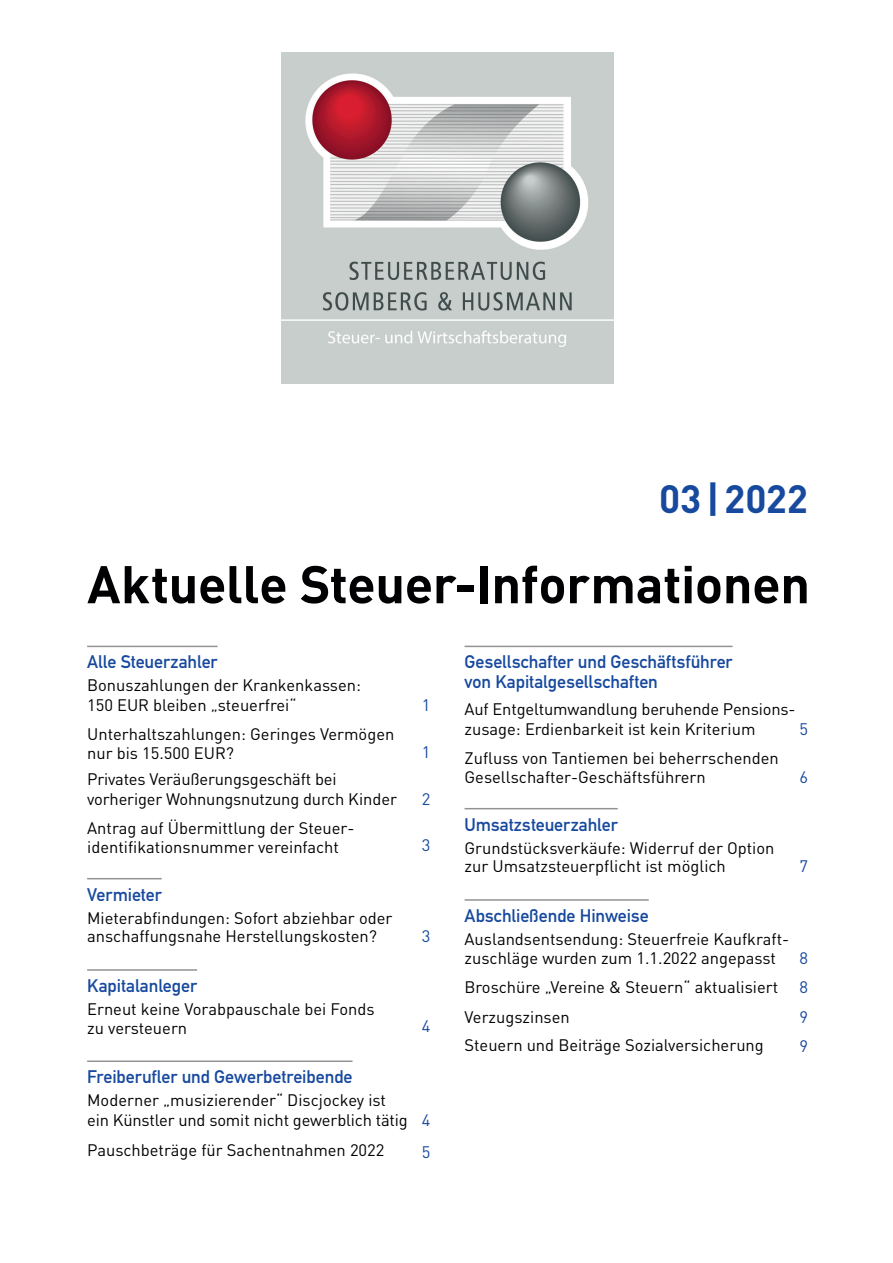
<style>
.page{position:relative;width:893px;height:1263px;background:#fff}
.page>*{position:absolute;margin:0;border:0;box-sizing:border-box;transform-origin:0 0}
.t1{font:700 52.2px "DIN Pro";letter-spacing:-.01em;color:#000002}
.t2{font:700 39px "DIN Pro";letter-spacing:.005em;color:#17499e}
.t3{font:18px/19.5px "DIN Mittelschrift Std";letter-spacing:-.005em;color:#17499e}
.t4{font:16.5px/18.8px "DIN Pro";color:#000002}
.t5{font:16.5px "DIN Pro";color:#17499e}
.s1{color:#17499e}
</style>
<div class="page">
<img style="left:282px;top:53px;width:331px;height:331px">
<hr style="left:87px;top:646px;width:131px;height:1px;background:#919394">
<hr style="left:87px;top:878px;width:75px;height:1px;background:#919394">
<hr style="left:87px;top:969px;width:110px;height:2px;background:#919394">
<hr style="left:87px;top:1060px;width:266px;height:2px;background:#919394">
<hr style="left:465px;top:646px;width:268px;height:1px;background:#919394">
<hr style="left:465px;top:808px;width:153px;height:1px;background:#919394">
<hr style="left:465px;top:899px;width:184px;height:2px;background:#919394">
<h2 class="t2" style="left:659px;top:473px;width:150px">03|2022</h2>
<h1 class="t1" style="left:87px;top:549px;width:724px">Aktuelle Steuer-Informationen</h1>
<p class="t3" style="left:87px;top:652px;width:132px">Alle Steuerzahler</p>
<p class="t4" style="left:87px;top:675px;width:275px;line-height:19.5px">Bonuszahlungen der Krankenkassen:<br>150 EUR bleiben „steuerfrei“</p>
<p class="t4" style="left:87px;top:723px;width:309px;line-height:19.5px">Unterhaltszahlungen: Geringes Vermögen nur bis 15.500 EUR?</p>
<p class="t4" style="left:87px;top:769px;width:311px;line-height:19.5px">Privates Veräußerungsgeschäft bei vorheriger Wohnungsnutzung durch Kinder</p>
<p class="t4" style="left:87px;top:818px;width:269px">Antrag auf Übermittlung der Steuer&shy;identifikationsnummer vereinfacht</p>
<p class="t3" style="left:87px;top:885px;width:76px">Vermieter</p>
<p class="t4" style="left:87px;top:908px;width:307px">Mieterabfindungen: Sofort abziehbar oder anschaffungsnahe Herstellungskosten?</p>
<p class="t3" style="left:87px;top:976px;width:111px">Kapitalanleger</p>
<p class="t4" style="left:87px;top:999px;width:289px">Erneut keine Vorabpauschale bei Fonds zu versteuern</p>
<p class="t5" style="left:422px;top:694px;width:10px">1</p>
<p class="t5" style="left:422px;top:741px;width:10px">1</p>
<p class="t5" style="left:422px;top:788px;width:10px">2</p>
<p class="t5" style="left:422px;top:834px;width:10px">3</p>
<p class="t5" style="left:422px;top:925px;width:10px">3</p>
<p class="t5" style="left:422px;top:1015px;width:10px">4</p>
<p class="t3" style="left:87px;top:1067px;width:267px">Freiberufler und Gewerbetreibende</p>
<p class="t4" style="left:87px;top:1090px;width:345px;line-height:19.5px">Moderner „musizierender“ Discjockey ist<br>ein Künstler und somit nicht gewerblich tätig <span class="s1">4</span></p>
<p class="t4" style="left:87px;top:1140px;width:299px">Pauschbeträge für Sachentnahmen 2022</p>
<p class="t5" style="left:422px;top:1140px;width:10px">5</p>
<p class="t3" style="left:465px;top:652px;width:270px">Gesellschafter und Geschäftsführer von Kapitalgesellschaften</p>
<p class="t4" style="left:465px;top:699px;width:332px;line-height:19.5px">Auf Entgeltumwandlung beruhende Pensions&shy;zusage: Erdienbarkeit ist kein Kriterium</p>
<p class="t5" style="left:799px;top:718px;width:10px">5</p>
<p class="t4" style="left:465px;top:748px;width:316px">Zufluss von Tantiemen bei beherrschenden<br>Gesellschafter-Geschäftsführern</p>
<p class="t5" style="left:799px;top:765px;width:10px">6</p>
<p class="t3" style="left:465px;top:815px;width:155px">Umsatzsteuerzahler</p>
<p class="t4" style="left:465px;top:838px;width:311px">Grundstücksverkäufe: Widerruf der Option zur Umsatzsteuerpflicht ist möglich</p>
<p class="t5" style="left:799px;top:855px;width:10px">7</p>
<p class="t3" style="left:465px;top:906px;width:186px">Abschließende Hinweise</p>
<p class="t4" style="left:465px;top:929px;width:326px">Auslandsentsendung: Steuerfreie Kaufkraft&shy;zuschläge wurden zum 1.1.2022 angepasst</p>
<p class="t5" style="left:799px;top:946px;width:10px">8</p>
<p class="t4" style="left:465px;top:977px;width:315px">Broschüre „Vereine &amp; Steuern“ aktualisiert</p>
<p class="t5" style="left:799px;top:976px;width:10px">8</p>
<p class="t4" style="left:465px;top:1007px;width:107px">Verzugszinsen</p>
<p class="t5" style="left:799px;top:1006px;width:10px">9</p>
<p class="t4" style="left:465px;top:1035px;width:301px">Steuern und Beiträge Sozialversicherung</p>
<p class="t5" style="left:799px;top:1035px;width:10px">9</p>
</div>
